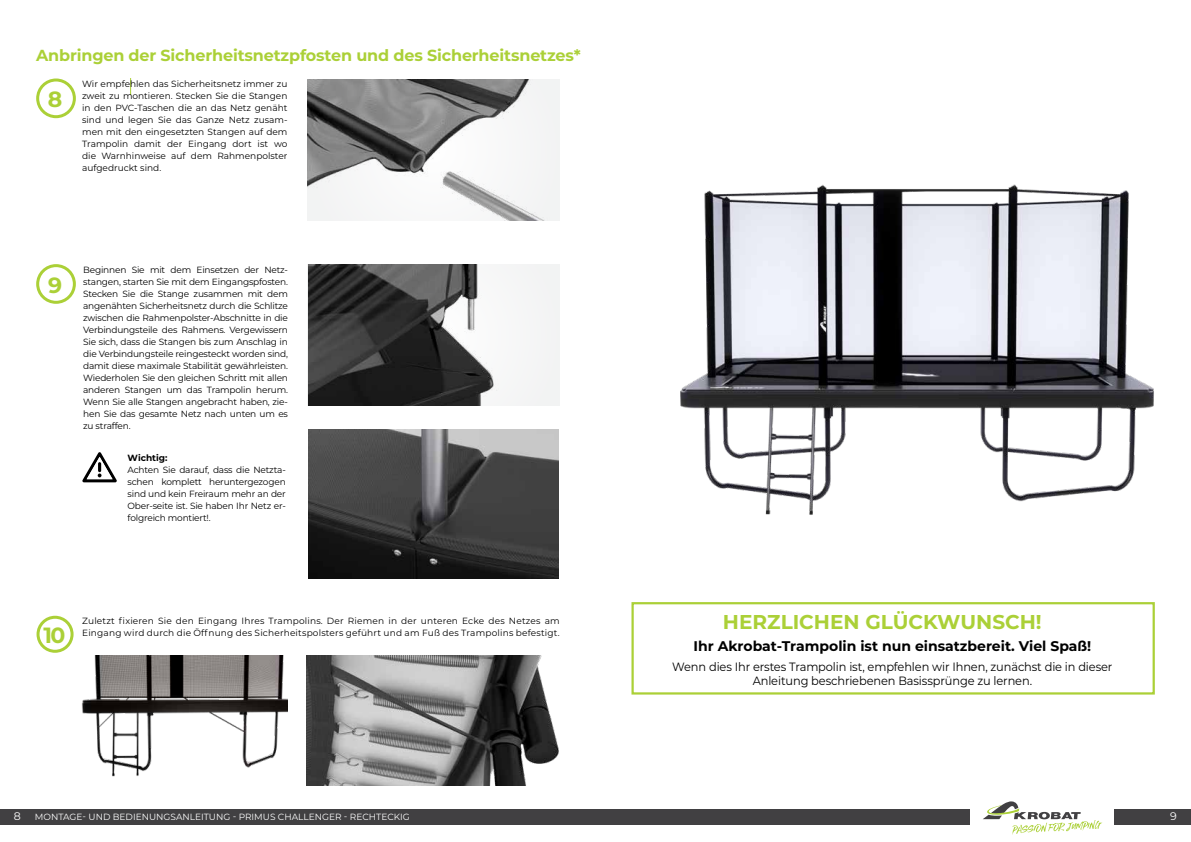
<style>
.page{position:relative;width:1191px;height:842px;background:#fff}
.page>*{position:absolute;margin:0;border:0;box-sizing:border-box;transform-origin:0 0}
.t1{font:700 22px "Montserrat";color:#abd037}
.t2{font:700 20px "Montserrat";color:#abd037}
.t3{font:700 16px "Montserrat";letter-spacing:-.01em;color:#abd037}
.t4{font:700 14px "Montserrat";color:#000}
.t5{font:12px/14.4px "Montserrat";letter-spacing:-.01em;color:#000;text-align:center;scale:.95 1}
.t6{font:11px "Montserrat";color:#fff}
.t7{font:9px/12px "Montserrat";letter-spacing:.005em;color:#000;text-align:justify}
.t8{font:9px "Montserrat";color:#fff}
.t9{font:700 9px "Montserrat";color:#000}
</style>
<div class="page">
<div style="left:0;top:809px;width:970px;height:16px;background:#414042"></div>
<div style="left:1113px;top:809px;width:78px;height:16px;background:#414042"></div>
<svg style="left:983px;top:801px;width:119px;height:33px"></svg>
<img style="left:309px;top:264px;width:251px;height:142px">
<svg style="left:82px;top:452px;width:35px;height:30px"></svg>
<div style="left:36px;top:264px;width:40px;height:40px;border:3px solid #abd037;border-radius:50%"></div>
<svg style="left:130px;top:78px;width:1px;height:17px"></svg>
<img style="left:309px;top:430px;width:249px;height:148px">
<div style="left:36px;top:78px;width:40px;height:40px;border:3px solid #abd037;border-radius:50%"></div>
<img style="left:307px;top:79px;width:252px;height:142px">
<div style="left:631px;top:602px;width:523px;height:92px;border:2px solid #abd037"></div>
<div style="left:37px;top:616px;width:37px;height:37px;border:3px solid #abd037;border-radius:50%"></div>
<img style="left:680px;top:184px;width:474px;height:331px">
<img style="left:307px;top:655px;width:251px;height:131px">
<img style="left:82px;top:655px;width:206px;height:122px">
<h3 class="t3" style="left:36px;top:44px;width:546px">Anbringen der Sicherheitsnetzpfosten und des Sicherheitsnetzes*</h3>
<p class="t7" style="left:82px;top:78px;width:207px">Wir empfehlen das Sicherheitsnetz immer zu zweit zu montieren. Stecken Sie die Stangen in den PVC-Taschen die an das Netz genäht sind und legen Sie das Ganze Netz zusam&shy;men mit den eingesetzten Stangen auf dem Trampolin damit der Eingang dort ist wo die Warnhinweise auf dem Rahmenpolster aufgedruckt sind.</p>
<h1 class="t1" style="left:48px;top:83px;width:16px">8</h1>
<h1 class="t1" style="left:48px;top:269px;width:16px">9</h1>
<p class="t7" style="left:83px;top:263px;width:206px">Beginnen Sie mit dem Einsetzen der Netz&shy;stangen, starten Sie mit dem Eingangspfosten.<br>Stecken Sie die Stange zusammen mit dem angenähten Sicherheitsnetz durch die Schlitze zwischen die Rahmenpolster-Abschnitte in die Verbindungsteile des Rahmens. Vergewissern Sie sich, dass die Stangen bis zum Anschlag in die Verbindungsteile reingesteckt worden sind, damit diese maximale Stabilität gewährleisten.<br>Wiederholen Sie den gleichen Schritt mit allen anderen Stangen um das Trampolin herum.<br>Wenn Sie alle Stangen angebracht haben, zie&shy;hen Sie das gesamte Netz nach unten um es zu straffen.</p>
<p class="t9" style="left:128px;top:451px;width:41px">Wichtig:</p>
<p class="t7" style="left:128px;top:463px;width:160px">Achten Sie darauf, dass die Netzta&shy;schen komplett heruntergezogen sind und kein Freiraum mehr an der Ober-seite ist. Sie haben Ihr Netz er&shy;folgreich montiert!.</p>
<h1 class="t1" style="left:44px;top:619px;width:23px">10</h1>
<p class="t7" style="left:82px;top:615px;width:479px;line-height:11.5px">Zuletzt fixieren Sie den Eingang Ihres Trampolins. Der Riemen in der unteren Ecke des Netzes am<br>Eingang wird durch die Öffnung des Sicherheitspolsters geführt und am Fuß des Trampolins befestigt.</p>
<h2 class="t2" style="left:723px;top:607px;width:320px">HERZLICHEN GLÜCKWUNSCH!</h2>
<h3 class="t4" style="left:693px;top:636px;width:399px">Ihr Akrobat-Trampolin ist nun einsatzbereit. Viel Spaß!</h3>
<h3 class="t5" style="left:672px;top:659px;width:465px">Wenn dies Ihr erstes Trampolin ist, empfehlen wir Ihnen, zunächst die in dieser<br>Anleitung beschriebenen Basissprünge zu lernen.</h3>
<p class="t6" style="left:14px;top:809px;width:9px">8</p>
<p class="t8" style="left:35px;top:811px;width:376px">MONTAGE- UND BEDIENUNGSANLEITUNG - PRIMUS CHALLENGER - RECHTECKIG</p>
<p class="t6" style="left:1170px;top:809px;width:8px">9</p>
</div>
